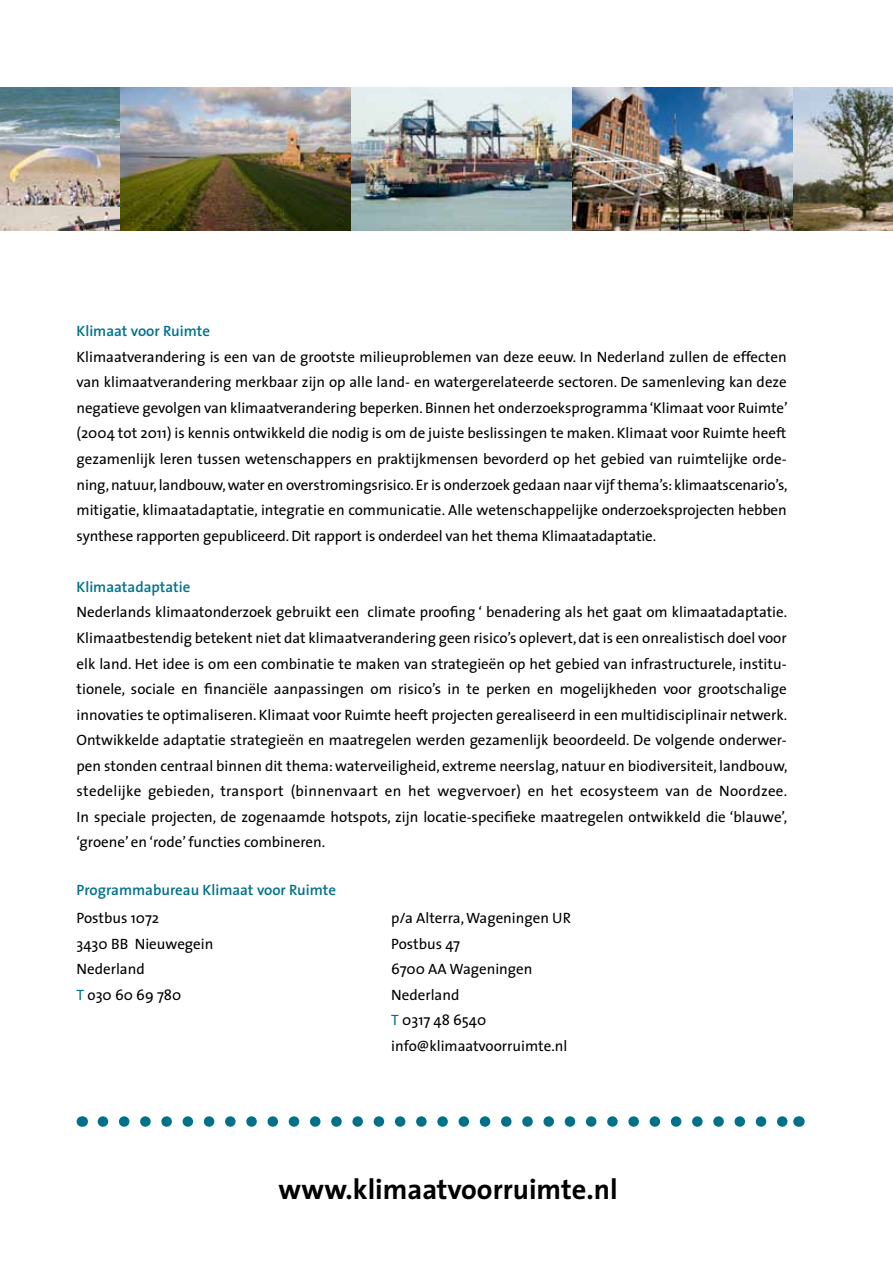
<style>
.page{position:relative;width:893px;height:1263px;background:#fff}
.page>*{position:absolute;margin:0;border:0;box-sizing:border-box;transform-origin:0 0}
.t1{font:700 28.5px "The Sans";color:#000}
.t2{font:15px/25.5px "The Sans";color:#000}
.t3{font:600 15px/28.5px "The Sans";color:#007188}
.s1{font-weight:600;color:#007188}
.s2{font-weight:400;color:#000}
.s3{color:#007188}
</style>
<div class="page">
<svg style="left:103px;top:1116px;width:685px;height:11px"></svg>
<img style="left:0;top:87px;width:893px;height:144px">
<p class="t2" style="left:77px;top:318px;width:713px"><span class="s1">Klimaat voor Ruimte<br></span>Klimaatverandering is een van de grootste milieuproblemen van deze eeuw. In Nederland zullen de effecten van klimaatverandering merkbaar zijn op alle land- en watergerelateerde sectoren. De samenleving kan deze negatieve gevolgen van klimaatverandering beperken. Binnen het onderzoeksprogramma ‘Klimaat voor Ruimte’ (2004 tot 2011) is kennis ontwikkeld die nodig is om de juiste beslissingen te maken. Klimaat voor Ruimte heeft gezamenlijk leren tussen wetenschappers en praktijkmensen bevorderd op het gebied van ruimtelijke orde&shy;ning, natuur, landbouw, water en overstromingsrisico. Er is onderzoek gedaan naar vijf thema’s: klimaatscenario’s, mitigatie, klimaatadaptatie, integratie en communicatie. Alle wetenschappelijke onderzoeksprojecten hebben synthese rapporten gepubliceerd. Dit rapport is onderdeel van het thema Klimaatadaptatie.</p>
<p class="t2" style="left:77px;top:574px;width:712px"><span class="s1">Klimaatadaptatie<br></span>Nederlands klimaatonderzoek gebruikt een climate proofing ‘ benadering als het gaat om klimaatadaptatie.<br>Klimaatbestendig betekent niet dat klimaatverandering geen risico’s oplevert, dat is een onrealistisch doel voor elk land. Het idee is om een combinatie te maken van strategieën op het gebied van infrastructurele, institu&shy;tionele, sociale en financiële aanpassingen om risico’s in te perken en mogelijkheden voor grootschalige innovaties te optimaliseren. Klimaat voor Ruimte heeft projecten gerealiseerd in een multidisciplinair netwerk.<br>Ontwikkelde adaptatie strategieën en maatregelen werden gezamenlijk beoordeeld. De volgende onderwer&shy;pen stonden centraal binnen dit thema: waterveiligheid, extreme neerslag, natuur en biodiversiteit, landbouw, stedelijke gebieden, transport (binnenvaart en het wegvervoer) en het ecosysteem van de Noordzee.<br>In speciale projecten, de zogenaamde hotspots, zijn locatie-specifieke maatregelen ontwikkeld die ‘blauwe’, ‘groene’ en ‘rode’ functies combineren.</p>
<p class="t3" style="left:77px;top:875px;width:261px">Programmabureau Klimaat voor Ruimte<br><span class="s2">Postbus 1072</span></p>
<p class="t2" style="left:77px;top:930px;width:138px">3430 BB Nieuwegein<br>Nederland<br><span class="s3">T</span> o30 60 69 780</p>
<p class="t2" style="left:391px;top:905px;width:181px">p/a Alterra, Wageningen UR<br>Postbus 47<br>6700 AA Wageningen<br>Nederland<br><span class="s3">T</span> 0317 48 6540 info@klimaatvoorruimte.nl</p>
<p class="t1" style="left:279px;top:1166px;width:341px">www.klimaatvoorruimte.nl</p>
</div>
